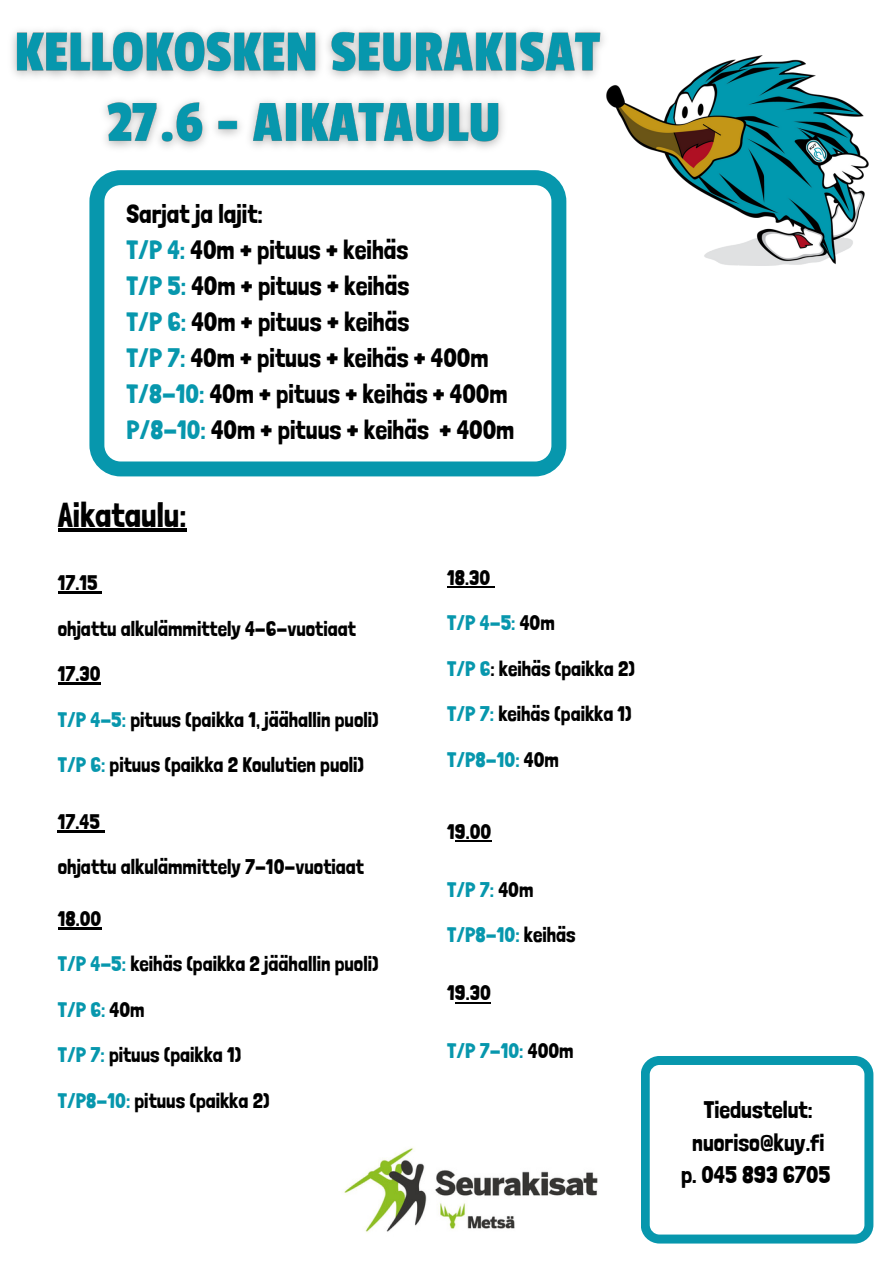
<style>
.page{position:relative;width:894px;height:1264px;background:#fff}
.page>*{position:absolute;margin:0;border:0;box-sizing:border-box;transform-origin:0 0}
.t1{font:34.5px "Londrina Solid";color:#000}
.t2{font:26.4px "Londrina Solid";color:#000}
.t3{font:24px "Londrina Solid";color:#000}
.t4{font:21px "Londrina Solid";color:#000}
.t5{font:21px "Londrina Solid";color:#0797ad}
.s1{color:#0797ad}
.s2{color:#000}
</style>
<div class="page">
<img style="left:12px;top:29px;width:592px;height:119px">
<img style="left:606px;top:55px;width:263px;height:211px">
<svg style="left:89px;top:170px;width:477px;height:306px"></svg>
<img style="left:344px;top:1147px;width:254px;height:85px">
<svg style="left:641px;top:1056px;width:232px;height:187px"></svg>
<hr style="left:58px;top:528px;width:128px;height:3px;background:#000">
<hr style="left:58px;top:591px;width:40px;height:2px;background:#000">
<hr style="left:58px;top:683px;width:43px;height:2px;background:#000">
<hr style="left:58px;top:830px;width:42px;height:2px;background:#000">
<hr style="left:58px;top:927px;width:43px;height:2px;background:#000">
<hr style="left:447px;top:586px;width:43px;height:2px;background:#000">
<hr style="left:455px;top:840px;width:36px;height:2px;background:#000">
<hr style="left:455px;top:1001px;width:35px;height:2px;background:#000">
<p class="t2" style="left:126px;top:198px;width:138px">Sarjat ja lajit:</p>
<p class="t2" style="left:126px;top:234px;width:283px"><span class="s1">T/P 4:</span> 40m + pituus + keihäs</p>
<p class="t2" style="left:126px;top:270px;width:284px"><span class="s1">T/P 5:</span> 40m + pituus + keihäs</p>
<p class="t2" style="left:126px;top:306px;width:284px"><span class="s1">T/P 6:</span> 40m + pituus + keihäs</p>
<p class="t2" style="left:126px;top:342px;width:363px"><span class="s1">T/P 7:</span> 40m + pituus + keihäs + 400m</p>
<p class="t2" style="left:126px;top:378px;width:382px"><span class="s1">T/8-10:</span> 40m + pituus + keihäs + 400m</p>
<p class="t2" style="left:126px;top:414px;width:389px"><span class="s1">P/8-10:</span> 40m + pituus + keihäs + 400m</p>
<p class="t1" style="left:58px;top:494px;width:130px">Aikataulu:</p>
<p class="t4" style="left:58px;top:570px;width:41px">17.15</p>
<p class="t4" style="left:58px;top:616px;width:299px">ohjattu alkulämmittely 4-6-vuotiaat</p>
<p class="t4" style="left:58px;top:661px;width:44px">17.30</p>
<p class="t4" style="left:58px;top:707px;width:322px"><span class="s1">T/P 4-5:</span> pituus (paikka 1, jäähallin puoli)</p>
<p class="t4" style="left:58px;top:752px;width:308px"><span class="s1">T/P 6:</span> pituus (paikka 2 Koulutien puoli)</p>
<p class="t4" style="left:58px;top:808px;width:44px">17.45</p>
<p class="t4" style="left:58px;top:854px;width:307px">ohjattu alkulämmittely 7-10-vuotiaat</p>
<p class="t4" style="left:58px;top:905px;width:45px">18.00</p>
<p class="t4" style="left:58px;top:951px;width:322px"><span class="s1">T/P 4-5:</span> keihäs (paikka 2 jäähallin puoli)</p>
<p class="t5" style="left:58px;top:996px;width:88px">T/P 6: <span class="s2">40m</span></p>
<p class="t4" style="left:58px;top:1042px;width:185px"><span class="s1">T/P 7:</span> pituus (paikka 1)</p>
<p class="t4" style="left:58px;top:1088px;width:213px"><span class="s1">T/P8-10:</span> pituus (paikka 2)</p>
<p class="t4" style="left:447px;top:564px;width:45px">18.30</p>
<p class="t5" style="left:447px;top:610px;width:109px">T/P 4-5: <span class="s2">40m</span></p>
<p class="t4" style="left:447px;top:656px;width:189px"><span class="s1">T/P 6</span>: keihäs (paikka 2)</p>
<p class="t4" style="left:447px;top:701px;width:186px"><span class="s1">T/P 7:</span> keihäs (paikka 1)</p>
<p class="t5" style="left:447px;top:747px;width:113px">T/P8-10: <span class="s2">40m</span></p>
<p class="t4" style="left:447px;top:818px;width:46px">19.00</p>
<p class="t5" style="left:447px;top:876px;width:88px">T/P 7: <span class="s2">40m</span></p>
<p class="t5" style="left:447px;top:922px;width:130px">T/P8-10: <span class="s2">keihäs</span></p>
<p class="t4" style="left:447px;top:980px;width:45px">19.30</p>
<p class="t5" style="left:447px;top:1037px;width:128px">T/P 7-10: <span class="s2">400m</span></p>
<p class="t3" style="left:703px;top:1095px;width:110px">Tiedustelut:</p>
<p class="t3" style="left:692px;top:1127px;width:133px">nuoriso@kuy.fi</p>
<p class="t3" style="left:680px;top:1160px;width:151px">p. 045 893 6705</p>
</div>
